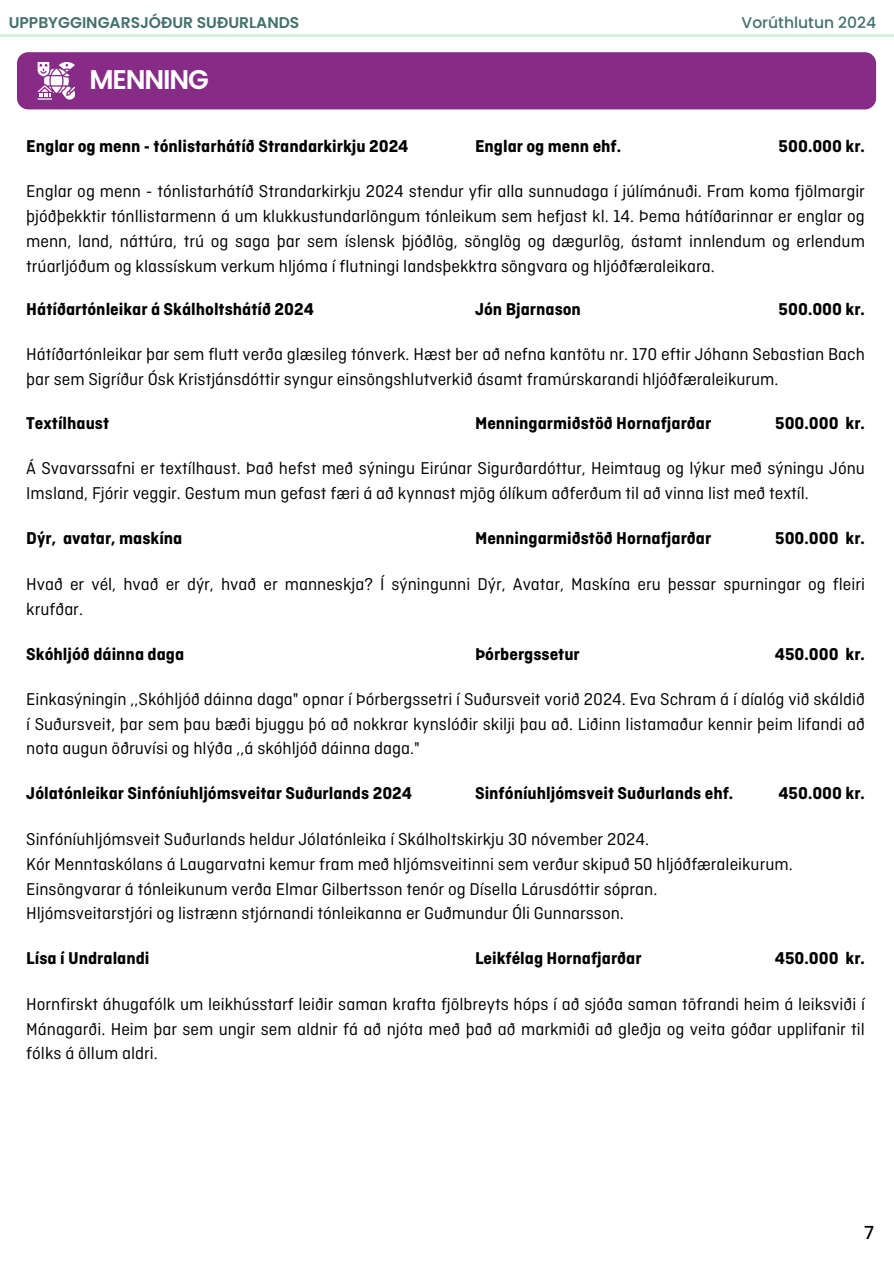
<style>
.page{position:relative;width:894px;height:1264px;background:#fff}
.page>*{position:absolute;margin:0;border:0;box-sizing:border-box;transform-origin:0 0}
.t1{font:600 27px "Poppins";letter-spacing:-.04em;color:#fff}
.t2{font:18px/24.8px "Ciutadella";color:#000;text-align:justify}
.t3{font:700 18px "Ciutadella";color:#000}
.t4{font:500 18px "Poppins";color:#000}
.t5{font:600 15.45px "Poppins";color:#42716d}
.t6{font:500 15.45px "Poppins";color:#42716d}
</style>
<div class="page">
<hr style="left:0;top:34px;width:893px;height:2px;background:#d4f1df">
<div style="left:17px;top:52px;width:858px;height:57px;background:#872c86;border-radius:11px"></div>
<svg style="left:38px;top:62px;width:37px;height:37px"></svg>
<p class="t5" style="left:9px;top:11px;width:292px">UPPBYGGINGARSJÓÐUR SUÐURLANDS</p>
<p class="t1" style="left:89px;top:60px;width:121px">MENNING</p>
<h1 class="t6" style="left:741px;top:11px;width:136px">Vorúthlutun 2024</h1>
<p class="t3" style="left:26px;top:137px;width:383px">Englar og menn - tónlistarhátíð Strandarkirkju 2024</p>
<p class="t3" style="left:475px;top:137px;width:147px">Englar og menn ehf.</p>
<p class="t3" style="left:778px;top:137px;width:88px">500.000 kr.</p>
<p class="t2" style="left:26px;top:180px;width:839px">Englar og menn - tónlistarhátíð Strandarkirkju 2024 stendur yfir alla sunnudaga í júlímánuði. Fram koma fjölmargir þjóðþekktir tónllistarmenn á um klukkustundarlöngum tónleikum sem hefjast kl. 14. Þema hátíðarinnar er englar og menn, land, náttúra, trú og saga þar sem íslensk þjóðlög, sönglög og dægurlög, ástamt innlendum og erlendum trúarljóðum og klassískum verkum hljóma í flutningi landsþekktra söngvara og hljóðfæraleikara.</p>
<p class="t3" style="left:26px;top:300px;width:289px">Hátíðartónleikar á Skálholtshátíð 2024</p>
<p class="t3" style="left:475px;top:300px;width:107px">Jón Bjarnason</p>
<p class="t3" style="left:778px;top:300px;width:88px">500.000 kr.</p>
<p class="t2" style="left:26px;top:343px;width:839px">Hátíðartónleikar þar sem flutt verða glæsileg tónverk. Hæst ber að nefna kantötu nr. 170 eftir Jóhann Sebastian Bach þar sem Sigríður Ósk Kristjánsdóttir syngur einsöngshlutverkið ásamt framúrskarandi hljóðfæraleikurum.</p>
<p class="t3" style="left:26px;top:414px;width:84px">Textílhaust</p>
<p class="t3" style="left:475px;top:414px;width:238px">Menningarmiðstöð Hornafjarðar</p>
<p class="t3" style="left:775px;top:414px;width:91px">500.000 kr.</p>
<p class="t2" style="left:26px;top:457px;width:839px">Á Svavarssafni er textílhaust. Það hefst með sýningu Eirúnar Sigurðardóttur, Heimtaug og lýkur með sýningu Jónu<br>Imsland, Fjórir veggir. Gestum mun gefast færi á að kynnast mjög ólíkum aðferðum til að vinna list með textíl.</p>
<p class="t3" style="left:26px;top:528px;width:158px">Dýr, avatar, maskína</p>
<p class="t3" style="left:475px;top:528px;width:238px">Menningarmiðstöð Hornafjarðar</p>
<p class="t3" style="left:775px;top:528px;width:91px">500.000 kr.</p>
<p class="t2" style="left:26px;top:573px;width:839px">Hvað er vél, hvað er dýr, hvað er manneskja? Í sýningunni Dýr, Avatar, Maskína eru þessar spurningar og fleiri krufðar.</p>
<p class="t3" style="left:26px;top:644px;width:159px">Skóhljóð dáinna daga</p>
<p class="t3" style="left:475px;top:644px;width:106px">Þórbergssetur</p>
<p class="t3" style="left:774px;top:644px;width:91px">450.000 kr.</p>
<p class="t2" style="left:26px;top:688px;width:839px">Einkasýningin ,,Skóhljóð dáinna daga" opnar í Þórbergssetri í Suðursveit vorið 2024. Eva Schram á í díalóg við skáldið í Suðursveit, þar sem þau bæði bjuggu þó að nokkrar kynslóðir skilji þau að. Liðinn listamaður kennir þeim lifandi að nota augun öðruvísi og hlýða ,,á skóhljóð dáinna daga."</p>
<p class="t3" style="left:26px;top:784px;width:387px">Jólatónleikar Sinfóníuhljómsveitar Suðurlands 2024</p>
<p class="t3" style="left:475px;top:784px;width:260px">Sinfóníuhljómsveit Suðurlands ehf.</p>
<p class="t3" style="left:778px;top:784px;width:88px">450.000 kr.</p>
<p class="t2" style="left:26px;top:828px;width:624px">Sinfóníuhljómsveit Suðurlands heldur Jólatónleika í Skálholtskirkju 30 nóvember 2024.</p>
<p class="t2" style="left:26px;top:852px;width:767px">Kór Menntaskólans á Laugarvatni kemur fram með hljómsveitinni sem verður skipuð 50 hljóðfæraleikurum.</p>
<p class="t2" style="left:26px;top:877px;width:632px">Einsöngvarar á tónleikunum verða Elmar Gilbertsson tenór og Dísella Lárusdóttir sópran.</p>
<p class="t2" style="left:26px;top:902px;width:599px">Hljómsveitarstjóri og listrænn stjórnandi tónleikanna er Guðmundur Óli Gunnarsson.</p>
<p class="t3" style="left:26px;top:949px;width:125px">Lísa í Undralandi</p>
<p class="t3" style="left:475px;top:949px;width:168px">Leikfélag Hornafjarðar</p>
<p class="t3" style="left:774px;top:949px;width:91px">450.000 kr.</p>
<p class="t2" style="left:26px;top:992px;width:839px">Hornfirskt áhugafólk um leikhússtarf leiðir saman krafta fjölbreyts hóps í að sjóða saman töfrandi heim á leiksviði í Mánagarði. Heim þar sem ungir sem aldnir fá að njóta með það að markmiði að gleðja og veita góðar upplifanir til fólks á öllum aldri.</p>
<p class="t4" style="left:863px;top:1219px;width:12px">7</p>
</div>
